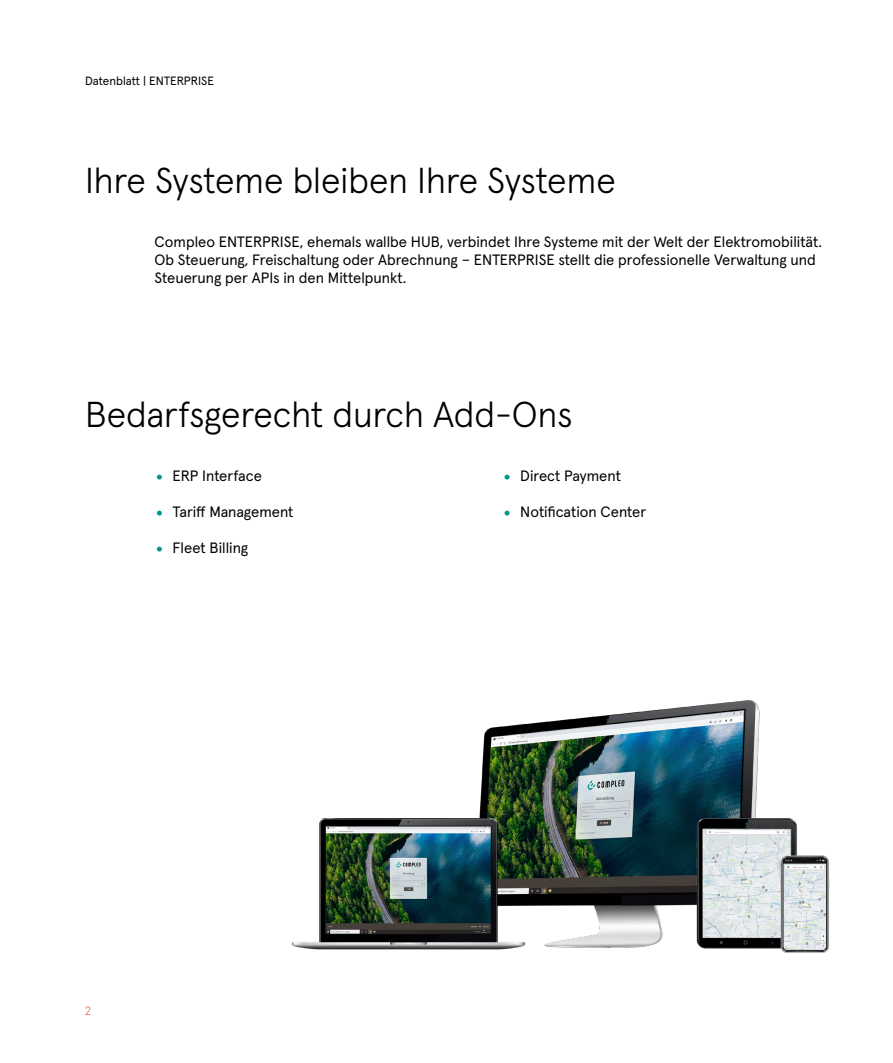
<style>
.page{position:relative;width:893px;height:1063px;background:#fff}
.page>*{position:absolute;margin:0;border:0;box-sizing:border-box;transform-origin:0 0}
.t1{font:300 36px "Apercu Pro";color:#000}
.t2{font:15px/18px "Apercu Pro";color:#000}
.t3{font:12px "Apercu Pro";color:#000}
.t4{font:300 12px "Apercu Pro";color:#eb5d40}
.s1{font-size:30px;color:#00968d}
</style>
<div class="page">
<img style="left:291px;top:700px;width:538px;height:253px">
<p class="t3" style="left:85px;top:72px;width:130px">Datenblatt | ENTERPRISE</p>
<h1 class="t1" style="left:85px;top:153px;width:532px">Ihre Systeme bleiben Ihre Systeme</h1>
<p class="t2" style="left:155px;top:232px;width:669px">Compleo ENTERPRISE, ehemals wallbe HUB, verbindet Ihre Systeme mit der Welt der Elektromobilität.<br>Ob Steuerung, Freischaltung oder Abrechnung – ENTERPRISE stellt die professionelle Verwaltung und<br>Steuerung per APIs in den Mittelpunkt.</p>
<h1 class="t1" style="left:85px;top:387px;width:489px">Bedarfsgerecht durch Add-Ons</h1>
<p class="t2" style="left:155px;top:466px;width:109px"><span class="s1">•</span> ERP Interface</p>
<p class="t2" style="left:155px;top:502px;width:140px"><span class="s1">•</span> Tariff Management</p>
<p class="t2" style="left:155px;top:538px;width:95px"><span class="s1">•</span> Fleet Billing</p>
<p class="t2" style="left:502px;top:466px;width:120px"><span class="s1">•</span> Direct Payment</p>
<p class="t2" style="left:502px;top:502px;width:145px"><span class="s1">•</span> Notification Center</p>
<p class="t4" style="left:85px;top:1001px;width:7px">2</p>
</div>
